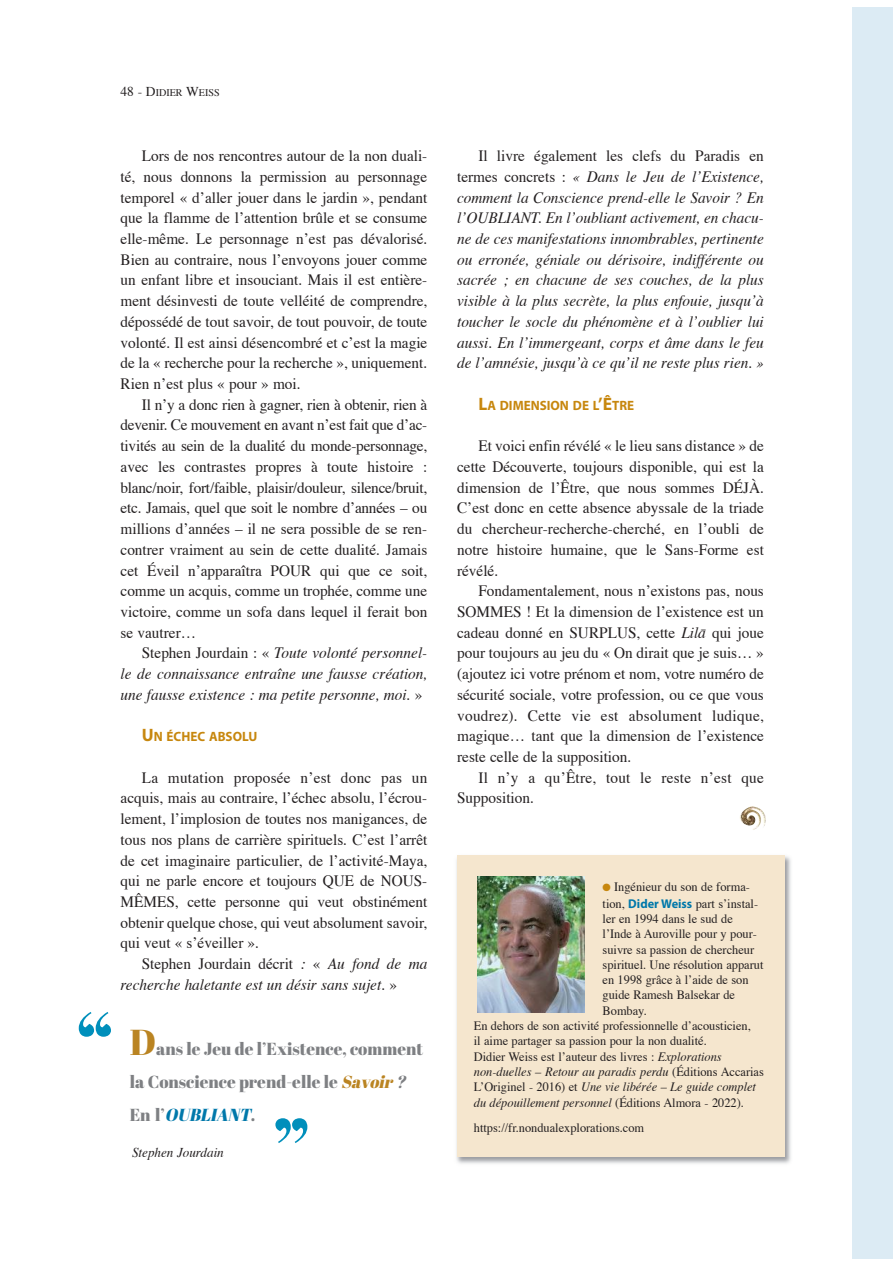
<style>
.page{position:relative;width:893px;height:1268px;background:#fff}
.page>*{position:absolute;margin:0;border:0;box-sizing:border-box;transform-origin:0 0}
.t1{font:90px "Abril Fatface";color:#008fbb}
.t2{font:17.4px/33px "Abril Fatface";color:#7e8083}
.t3{font:15.75px/20.7px "Times";color:#231f20;text-align:justify}
.t4{font:italic 15.75px/20.7px "Times";color:#231f20;text-align:justify}
.t5{font:700 13.5px "Myriad Pro";color:#c7870e}
.t6{font:italic 13.5px "Times";color:#231f20}
.t7{font:12.75px/17.1px "Times";color:#231f20}
.t8{font:italic 12.75px "Times";color:#231f20}
.t9{font:10.2px "Times";color:#231f20}
.s1{font-size:13.5px}
.s2{font-style:normal}
.s3{font-size:18px}
.s4{font-size:36px;color:#ba8422}
.s5{font-style:italic;color:#ba8422}
.s6{font-style:italic}
.s7{font-style:italic;color:#0078aa}
.s8{color:#c7870e}
.s9{font-family:"Myriad Pro";font-weight:700;color:#0078aa}
</style>
<div class="page">
<div style="left:852px;top:7px;width:41px;height:1251px;background:#dcebf4"></div>
<img style="left:456px;top:855px;width:335px;height:309px">
<div style="left:457px;top:855px;width:327px;height:301px;background:#f5e6ce"></div>
<img style="left:477px;top:876px;width:108px;height:135px">
<img style="left:740px;top:806px;width:26px;height:24px">
<p class="t9" style="left:121px;top:88px;width:101px"><span class="s1">48 - D</span>IDIER <span class="s1">W</span>EISS</p>
<h1 class="t1" style="left:75px;top:984px;width:42px">“</h1>
<p class="t3" style="left:121px;top:147px;width:308px;text-indent:21px">Lors de nos rencontres autour de la non duali&shy;té, nous donnons la permission au personnage temporel « d’aller jouer dans le jardin », pendant que la flamme de l’attention brûle et se consume elle-même. Le personnage n’est pas dévalorisé.<br>Bien au contraire, nous l’envoyons jouer comme un enfant libre et insouciant. Mais il est entière&shy;ment désinvesti de toute velléité de comprendre, dépossédé de tout savoir, de tout pouvoir, de toute volonté. Il est ainsi désencombré et c’est la magie de la « recherche pour la recherche », uniquement.<br>Rien n’est plus « pour » moi.</p>
<p class="t3" style="left:121px;top:395px;width:308px;text-indent:21px">Il n’y a donc rien à gagner, rien à obtenir, rien à devenir. Ce mouvement en avant n’est fait que d’ac&shy;tivités au sein de la dualité du monde-personnage, avec les contrastes propres à toute histoire : blanc/noir, fort/faible, plaisir/douleur, silence/bruit, etc. Jamais, quel que soit le nombre d’années – ou millions d’années – il ne sera possible de se ren&shy;contrer vraiment au sein de cette dualité. Jamais cet Éveil n’apparaîtra POUR qui que ce soit, comme un acquis, comme un trophée, comme une victoire, comme un sofa dans lequel il ferait bon se vautrer…</p>
<p class="t4" style="left:121px;top:644px;width:308px;text-indent:21px"><span class="s2">Stephen Jourdain : «</span> Toute volonté personnel&shy;le de connaissance entraîne une fausse création, une fausse existence : ma petite personne, moi. <span class="s2">»</span></p>
<p class="t5" style="left:142px;top:727px;width:117px"><span class="s3">U</span>N ÉCHEC ABSOLU</p>
<p class="t3" style="left:121px;top:768px;width:308px;text-indent:21px">La mutation proposée n’est donc pas un acquis, mais au contraire, l’échec absolu, l’écrou&shy;lement, l’implosion de toutes nos manigances, de tous nos plans de carrière spirituels. C’est l’arrêt de cet imaginaire particulier, de l’activité-Maya, qui ne parle encore et toujours QUE de NOUS-MÊMES, cette personne qui veut obstinément obtenir quelque chose, qui veut absolument savoir, qui veut « s’éveiller ».</p>
<p class="t4" style="left:121px;top:954px;width:308px;text-indent:21px"><span class="s2">Stephen Jourdain décrit</span> : <span class="s2">«</span> Au fond de ma recherche haletante est un désir sans sujet. <span class="s2">»</span></p>
<p class="t2" style="left:130px;top:1031px;width:295px"><span class="s4">D</span>ans le Jeu de l’Existence, comment la Conscience prend-elle le <span class="s5">Savoir</span><span class="s6">?<br></span>E n l ’ <span class="s7">OUBLIANT</span>.</p>
<h1 class="t1" style="left:271px;top:1088px;width:42px">”</h1>
<p class="t6" style="left:132px;top:1146px;width:93px">Stephen Jourdain</p>
<p class="t4" style="left:457px;top:147px;width:308px;text-indent:21px"><span class="s2">Il livre également les clefs du Paradis en termes concrets :</span> « Dans le Jeu de l’Existence, comment la Conscience prend-elle le Savoir ? En l’OUBLIANT. En l’oubliant activement, en chacu&shy;ne de ces manifestations innombrables, pertinente ou erronée, géniale ou dérisoire, indifférente ou sacrée ; en chacune de ses couches, de la plus visible à la plus secrète, la plus enfouie, jusqu’à toucher le socle du phénomène et à l’oublier lui aussi. En l’immergeant, corps et âme dans le feu de l’amnésie, jusqu’à ce qu’il ne reste plus rien. »</p>
<p class="t5" style="left:478px;top:396px;width:157px"><span class="s3">L</span>A DIMENSION DE L<span class="s3">’Ê</span>TRE</p>
<p class="t3" style="left:457px;top:437px;width:308px;text-indent:21px">Et voici enfin révélé « le lieu sans distance » de cette Découverte, toujours disponible, qui est la dimension de l’Être, que nous sommes DÉJÀ.<br>C’est donc en cette absence abyssale de la triade du chercheur-recherche-cherché, en l’oubli de notre histoire humaine, que le Sans-Forme est révélé.</p>
<p class="t3" style="left:457px;top:582px;width:308px;text-indent:21px">Fondamentalement, nous n’existons pas, nous SOMMES ! Et la dimension de l’existence est un cadeau donné en SURPLUS, cette <span class="s6">Lilā</span> qui joue pour toujours au jeu du « On dirait que je suis… » (ajoutez ici votre prénom et nom, votre numéro de sécurité sociale, votre profession, ou ce que vous voudrez). Cette vie est absolument ludique, magique… tant que la dimension de l’existence reste celle de la supposition.</p>
<p class="t3" style="left:457px;top:768px;width:308px;text-indent:21px">Il n’y a qu’Être, tout le reste n’est que<br>Supposition.</p>
<p class="t7" style="left:603px;top:879px;width:157px"><span class="s8">●</span> Ingénieur du son de forma&shy;tion, <span class="s9">Dider Weiss</span> part s’instal-</p>
<p class="t7" style="left:603px;top:911px;width:132px">ler en 1994 dans le sud de</p>
<p class="t7" style="left:603px;top:926px;width:156px">l’Inde à Auroville pour y pour-</p>
<p class="t7" style="left:603px;top:941px;width:153px">suivre sa passion de chercheur</p>
<p class="t7" style="left:603px;top:956px;width:162px">spirituel. Une résolution apparut</p>
<p class="t7" style="left:603px;top:972px;width:148px">en 1998 grâce à l’aide de son</p>
<p class="t7" style="left:603px;top:987px;width:134px">guide Ramesh Balsekar de</p>
<p class="t7" style="left:603px;top:1002px;width:46px">Bombay.</p>
<p class="t7" style="left:474px;top:1018px;width:278px">En dehors de son activité professionnelle d’acousticien,</p>
<p class="t7" style="left:474px;top:1033px;width:234px">il aime partager sa passion pour la non dualité.</p>
<p class="t7" style="left:474px;top:1048px;width:249px">Didier Weiss est l’auteur des livres : <span class="s6">Explorations</span></p>
<p class="t8" style="left:474px;top:1066px;width:292px">non-duelles – Retour au paradis perdu <span class="s2">(Éditions Accarias</span></p>
<p class="t8" style="left:474px;top:1081px;width:284px"><span class="s2">L’Originel - 2016) et</span> Une vie libérée – Le guide complet</p>
<p class="t8" style="left:474px;top:1096px;width:272px">du dépouillement personnel <span class="s2">(Éditions Almora - 2022).</span></p>
<p class="t7" style="left:474px;top:1119px;width:172px">https://fr.nondualexplorations.com</p>
</div>
